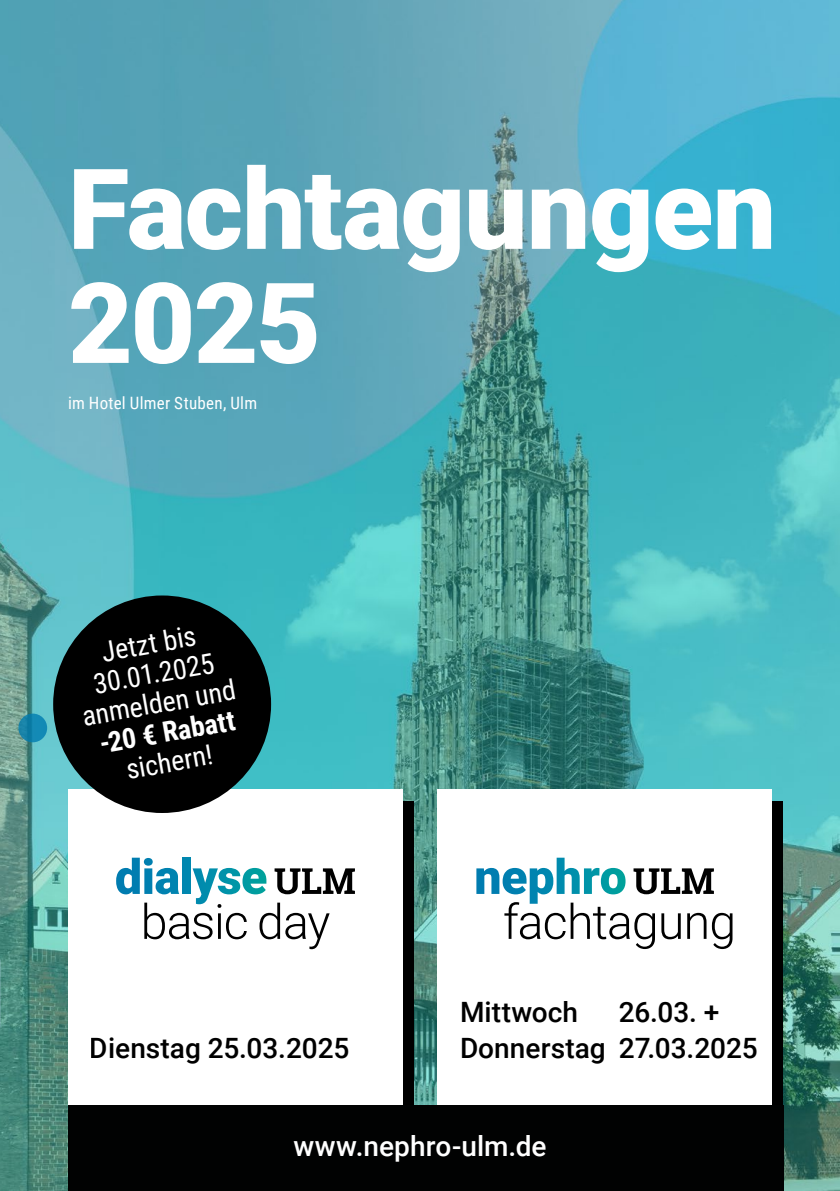
<style>
.page{position:relative;width:840px;height:1191px;background:#fff}
.page>*{position:absolute;margin:0;border:0;box-sizing:border-box;transform-origin:0 0}
.t1{font:900 112px/114px "Roboto";letter-spacing:-.015em;color:#fff}
.t2{font:500 28px "Roboto";color:#000}
.t3{font:28px/30px "Roboto Condensed";color:#fff;text-align:center}
.t4{font:500 28px "Roboto";color:#fff}
.t5{font:700 28px "Roboto Condensed";color:#fff}
.t6{font:17px "Roboto Condensed";letter-spacing:.015em;color:#fff}
</style>
<div class="page">
<img style="left:0;top:734px;width:839px;height:457px">
<svg style="left:18px;top:713px;width:29px;height:29px"></svg>
<img style="left:0;top:0;width:839px;height:734px">
<div style="left:79px;top:801px;width:335px;height:390px;background:#000"></div>
<div style="left:448px;top:801px;width:334px;height:390px;background:#000"></div>
<div style="left:68px;top:789px;width:335px;height:402px;background:#fff"></div>
<div style="left:437px;top:789px;width:334px;height:402px;background:#fff"></div>
<div style="left:68px;top:1106px;width:714px;height:85px;background:#010202"></div>
<div style="left:53px;top:595px;width:218px;height:218px;background:#000;border-radius:50%"></div>
<svg style="left:476px;top:857px;width:256px;height:92px"></svg>
<svg style="left:116px;top:857px;width:239px;height:92px"></svg>
<h1 class="t1" style="left:68px;top:148px;width:709px">Fachtagungen<br>2025</h1>
<p class="t6" style="left:68px;top:391px;width:190px">im Hotel Ulmer Stuben, Ulm</p>
<p class="t3" style="left:69px;top:641px;width:157px;rotate:-10deg">Jetzt bis<br>30.01.2025 anmelden und</p>
<p class="t5" style="left:96px;top:724px;width:139px;rotate:-10deg">-20 € Rabatt</p>
<p class="t3" style="left:123px;top:753px;width:89px;rotate:-10deg">sichern!</p>
<p class="t2" style="left:459px;top:992px;width:120px">Mittwoch</p>
<p class="t2" style="left:618px;top:992px;width:102px">26.03. +</p>
<p class="t2" style="left:90px;top:1028px;width:261px">Dienstag 25.03.2025</p>
<p class="t2" style="left:459px;top:1028px;width:299px">Donnerstag 27.03.2025</p>
<p class="t4" style="left:293px;top:1126px;width:255px">www.nephro-ulm.de</p>
</div>
